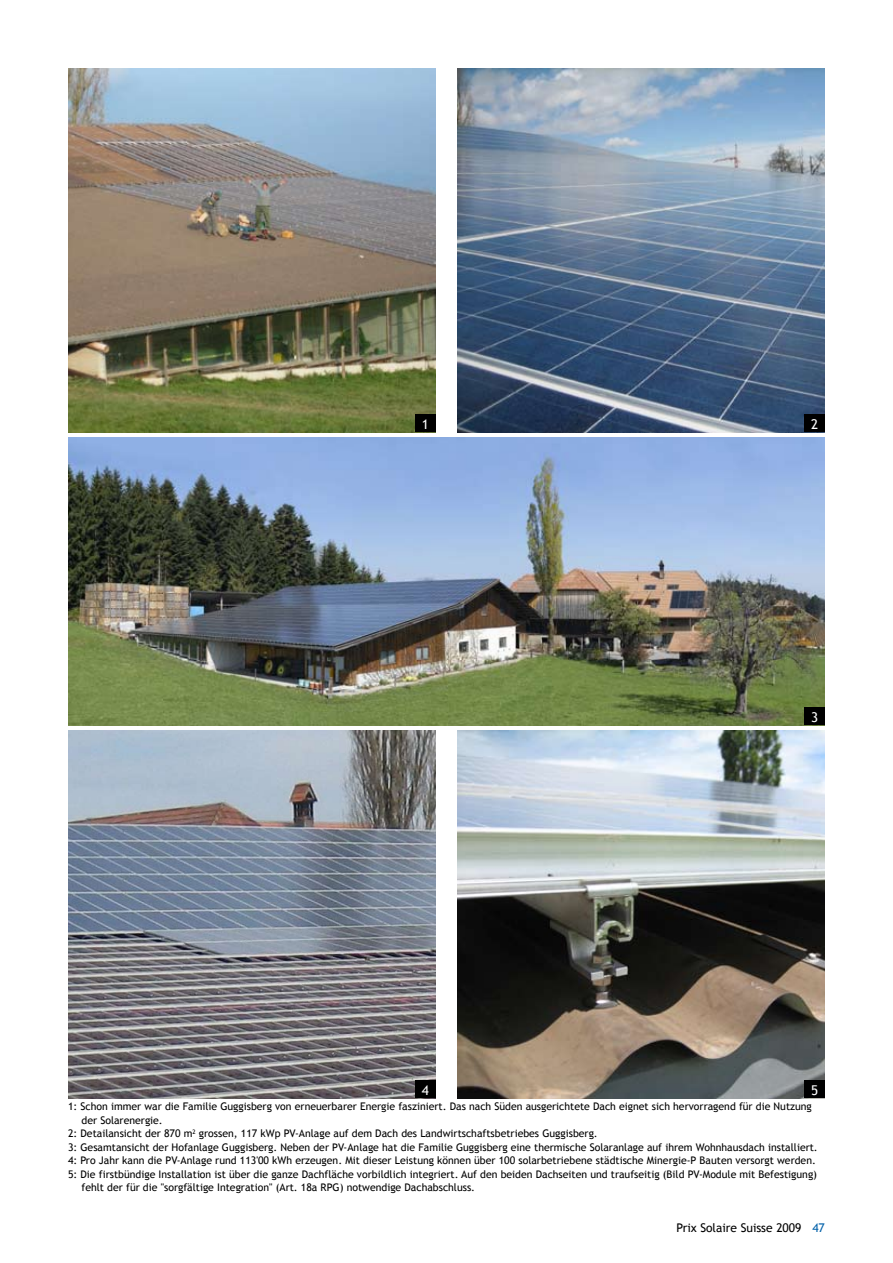
<style>
.page{position:relative;width:893px;height:1263px;background:#fff}
.page>*{position:absolute;margin:0;border:0;box-sizing:border-box;transform-origin:0 0}
.t1{font:13.5px "Trebuchet MS";color:#fff}
.t2{font:12px "Trebuchet MS";color:#000}
.t3{font:10.5px "Trebuchet MS";color:#000}
.s1{color:#0060a9}
</style>
<div class="page">
<img style="left:68px;top:730px;width:368px;height:368px">
<img style="left:457px;top:730px;width:368px;height:368px">
<img style="left:457px;top:68px;width:368px;height:364px">
<div style="left:804px;top:414px;width:21px;height:18px;background:#000"></div>
<img style="left:68px;top:437px;width:757px;height:288px">
<img style="left:68px;top:68px;width:368px;height:364px">
<div style="left:415px;top:414px;width:21px;height:18px;background:#000"></div>
<div style="left:804px;top:707px;width:21px;height:18px;background:#000"></div>
<div style="left:415px;top:1081px;width:21px;height:17px;background:#000"></div>
<div style="left:804px;top:1081px;width:21px;height:17px;background:#000"></div>
<p class="t1" style="left:422px;top:416px;width:9px">1</p>
<p class="t1" style="left:811px;top:416px;width:9px">2</p>
<p class="t1" style="left:811px;top:709px;width:9px">3</p>
<p class="t1" style="left:422px;top:1082px;width:9px">4</p>
<p class="t1" style="left:811px;top:1082px;width:9px">5</p>
<p class="t3" style="left:68px;top:1100px;width:745px">1: Schon immer war die Familie Guggisberg von erneuerbarer Energie fasziniert. Das nach Süden ausgerichtete Dach eignet sich hervorragend für die Nutzung</p>
<p class="t3" style="left:82px;top:1114px;width:83px">der Solarenergie.</p>
<p class="t3" style="left:68px;top:1127px;width:531px">2: Detailansicht der 870 m<sup>2</sup> grossen, 117 kWp PV-Anlage auf dem Dach des Landwirtschaftsbetriebes Guggisberg.</p>
<p class="t3" style="left:68px;top:1141px;width:751px">3: Gesamtansicht der Hofanlage Guggisberg. Neben der PV-Anlage hat die Familie Guggisberg eine thermische Solaranlage auf ihrem Wohnhausdach installiert.</p>
<p class="t3" style="left:68px;top:1154px;width:749px">4: Pro Jahr kann die PV-Anlage rund 113'00 kWh erzeugen. Mit dieser Leistung können über 100 solarbetriebene städtische Minergie-P Bauten versorgt werden.</p>
<p class="t3" style="left:68px;top:1168px;width:751px">5: Die firstbündige Installation ist über die ganze Dachfläche vorbildlich integriert. Auf den beiden Dachseiten und traufseitig (Bild PV-Module mit Befestigung)</p>
<p class="t3" style="left:82px;top:1181px;width:395px">fehlt der für die "sorgfältige Integration" (Art. 18a RPG) notwendige Dachabschluss.</p>
<p class="t2" style="left:677px;top:1220px;width:150px">Prix Solaire Suisse 2009 <span class="s1">47</span></p>
</div>
